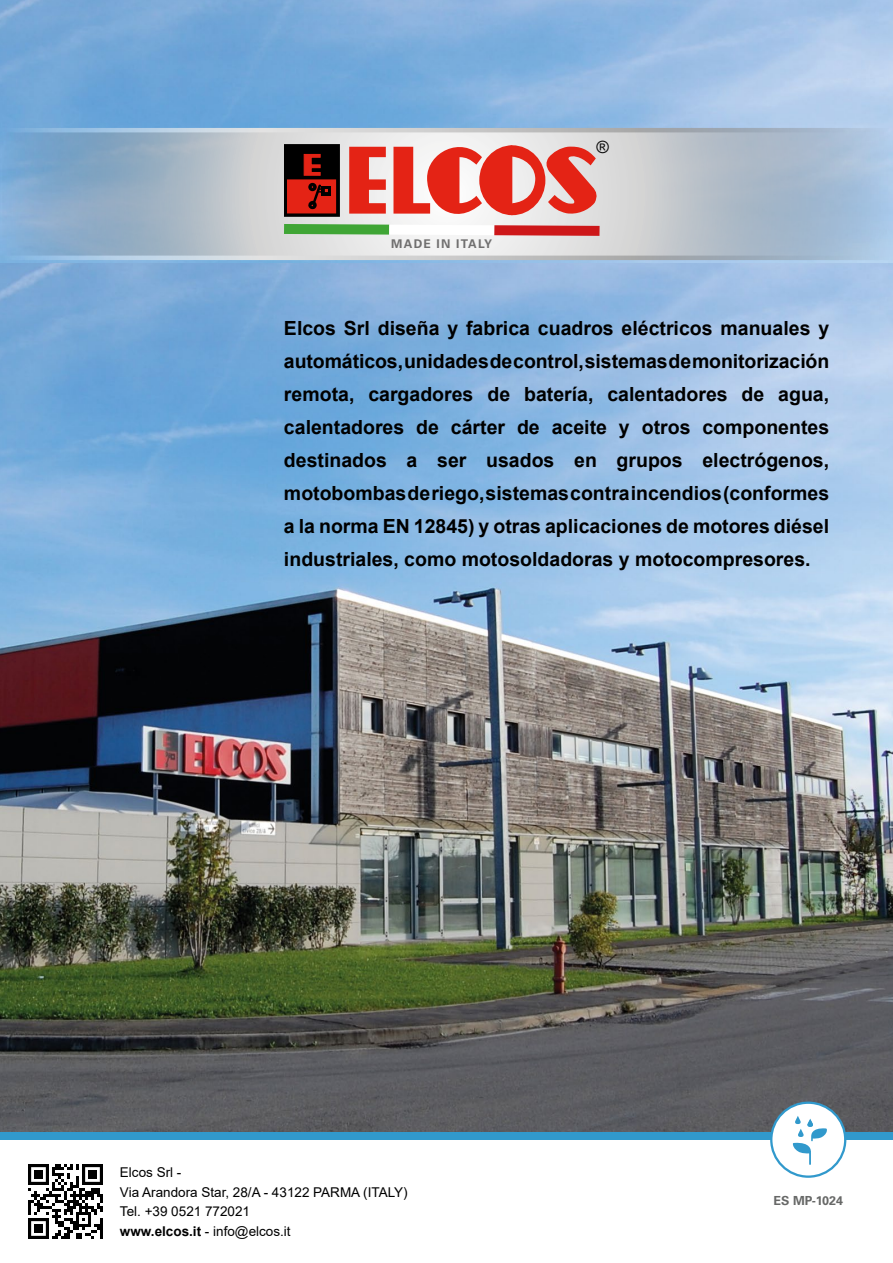
<style>
.page{position:relative;width:893px;height:1263px;background:#fff}
.page>*{position:absolute;margin:0;border:0;box-sizing:border-box;transform-origin:0 0}
.t1{font:700 19.5px/33px "Arial";color:#000;text-align:justify}
.t2{font:16.95px "Arial";color:#070707}
.t3{font:13.5px/19.5px "Arial";color:#000}
.t4{font:700 12.45px "Univers LT Std";color:#676867}
.t5{font:700 12px "Univers LT Std";letter-spacing:.1em;color:#706f6f}
.s1{font-weight:700}
</style>
<div class="page">
<img style="left:0;top:0;width:893px;height:263px">
<img style="left:0;top:263px;width:893px;height:869px">
<svg style="left:0;top:128px;width:893px;height:132px;background:#b0c0cf"></svg>
<svg style="left:284px;top:135px;width:316px;height:101px"></svg>
<div style="left:0;top:1132px;width:893px;height:8px;background:#3199cc"></div>
<img style="left:28px;top:1164px;width:75px;height:75px">
<div style="left:771px;top:1103px;width:74px;height:73px;background:#fff;border-radius:50%"></div>
<div style="left:770px;top:1101px;width:76px;height:77px;border:2px solid #3199cc;border-radius:50%"></div>
<svg style="left:792px;top:1116px;width:35px;height:49px"></svg>
<p class="t5" style="left:391px;top:237px;width:102px">MADE IN ITALY</p>
<p class="t2" style="left:596px;top:135px;width:14px">®</p>
<p class="t1" style="left:284px;top:312px;width:547px">Elcos Srl diseña y fabrica cuadros eléctricos manuales y automáticos, unidades de control, sistemas de monitorización remota, cargadores de batería, calentadores de agua, calentadores de cárter de aceite y otros componentes destinados a ser usados en grupos electrógenos, motobombas de riego, sistemas contra incendios (conformes a la norma EN 12845) y otras aplicaciones de motores diésel industriales, como motosoldadoras y motocompresores.</p>
<p class="t3" style="left:120px;top:1162px;width:289px">Elcos Srl -<br>Via Arandora Star, 28/A - 43122 PARMA (ITALY)<br>Tel. +39 0521 772021<br><span class="s1">www.elcos.it</span> - info@elcos.it</p>
<p class="t4" style="left:773px;top:1193px;width:71px">ES MP-1024</p>
</div>
